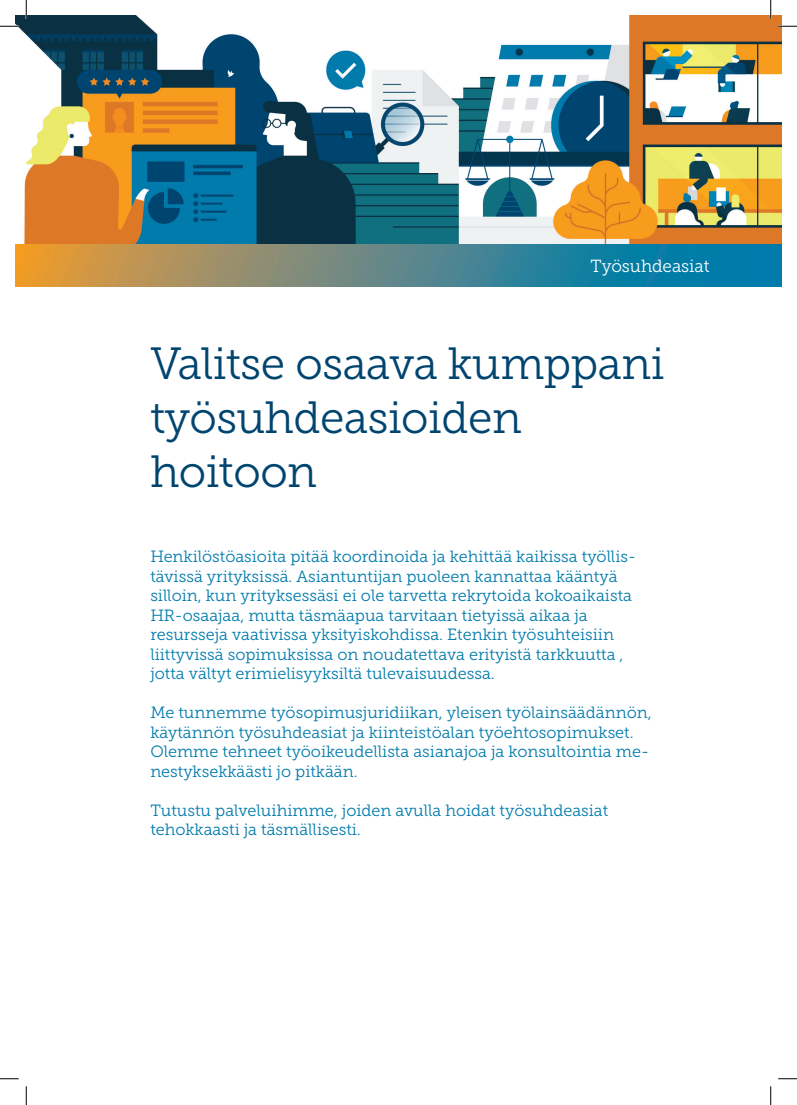
<style>
.page{position:relative;width:797px;height:1105px;background:#fff}
.page>*{position:absolute;margin:0;border:0;box-sizing:border-box;transform-origin:0 0}
.t1{font:45px/54px "Museo Slab 300";letter-spacing:-.01em;color:#004470}
.t2{font:17.5px "Museo Slab 300";letter-spacing:-.005em;color:#fff}
.t3{font:16.25px/19.5px "Museo Slab 300";color:#007bac}
</style>
<div class="page">
<img style="left:16px;top:16px;width:765px;height:228px">
<svg style="left:16px;top:244px;width:765px;height:43px;background:#628880"></svg>
<svg style="left:0;top:25px;width:19px;height:2px"></svg>
<svg style="left:778px;top:25px;width:19px;height:2px"></svg>
<svg style="left:0;top:1078px;width:19px;height:1px"></svg>
<svg style="left:778px;top:1078px;width:19px;height:1px"></svg>
<svg style="left:25px;top:0;width:2px;height:19px"></svg>
<svg style="left:25px;top:1086px;width:2px;height:19px"></svg>
<svg style="left:770px;top:0;width:1px;height:19px"></svg>
<svg style="left:770px;top:1086px;width:1px;height:19px"></svg>
<p class="t2" style="left:590px;top:256px;width:120px">Työsuhdeasiat</p>
<h1 class="t1" style="left:150px;top:337px;width:516px">Valitse osaava kumppani työsuhdeasioiden hoitoon</h1>
<p class="t3" style="left:150px;top:547px;width:487px">Henkilöstöasioita pitää koordinoida ja kehittää kaikissa työllis&shy;tävissä yrityksissä. Asiantuntijan puoleen kannattaa kääntyä silloin, kun yrityksessäsi ei ole tarvetta rekrytoida kokoaikaista HR-osaajaa, mutta täsmäapua tarvitaan tietyissä aikaa ja resursseja vaativissa yksityiskohdissa. Etenkin työsuhteisiin liittyvissä sopimuksissa on noudatettava erityistä tarkkuutta , jotta vältyt erimielisyyksiltä tulevaisuudessa.</p>
<p class="t3" style="left:150px;top:703px;width:503px">Me tunnemme työsopimusjuridiikan, yleisen työlainsäädännön, käytännön työsuhdeasiat ja kiinteistöalan työehtosopimukset.<br>Olemme tehneet työoikeudellista asianajoa ja konsultointia me&shy;nestyksekkäästi jo pitkään.</p>
<p class="t3" style="left:150px;top:800px;width:459px">Tutustu palveluihimme, joiden avulla hoidat työsuhdeasiat tehokkaasti ja täsmällisesti.</p>
</div>
